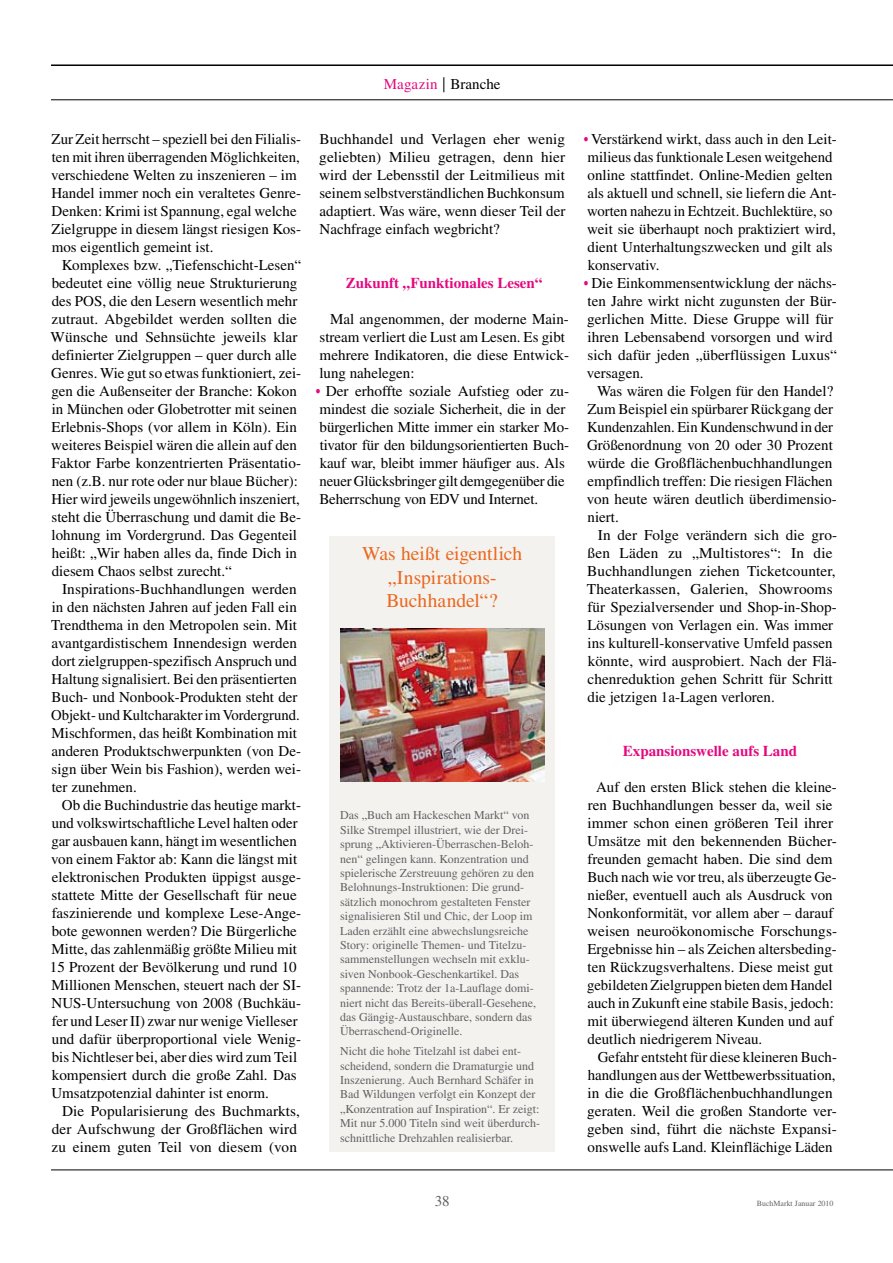
<style>
.page{position:relative;width:893px;height:1263px;background:#fff}
.page>*{position:absolute;margin:0;border:0;box-sizing:border-box;transform-origin:0 0}
.t1{font:19.5px/23.4px "Times";color:#ea671e;text-align:center}
.t2{font:15px/18px "Times";color:#000}
.t3{font:700 15px "Times";color:#e4087f}
.t4{font:15px "Times";color:#616264}
.t5{font:12px/14.4px "Times";color:#616264}
.t6{font:7.8px "Times";color:#616264}
.s1{color:#e4087f}
.s2{font-family:"Helvetica";font-weight:700;font-stretch:condensed;font-size:13.5px;color:#e4087f}
</style>
<div class="page">
<hr style="left:51px;top:1170px;width:842px;height:1px;background:#000">
<hr style="left:51px;top:64px;width:842px;height:2px;background:#000">
<hr style="left:51px;top:100px;width:842px;height:1px;background:#000">
<div style="left:330px;top:537px;width:225px;height:615px;background:#f4f2ef"></div>
<img style="left:340px;top:628px;width:204px;height:153px">
<p class="t2" style="left:384px;top:75px;width:118px"><span class="s1">Magazin</span> | Branche</p>
<p class="t2" style="left:51px;top:130px;width:252px">Zur Zeit herrscht – speziell bei den Filialis&shy;ten mit ihren überragenden Möglichkeiten, verschiedene Welten zu inszenieren – im Handel immer noch ein veraltetes Genre-Denken: Krimi ist Spannung, egal welche Zielgruppe in diesem längst riesigen Kos&shy;mos eigentlich gemeint ist.</p>
<p class="t2" style="left:51px;top:256px;width:252px;text-indent:11px">Komplexes bzw. „Tiefenschicht-Lesen“ bedeutet eine völlig neue Strukturierung des POS, die den Lesern wesentlich mehr zutraut. Abgebildet werden sollten die Wünsche und Sehnsüchte jeweils klar definierter Zielgruppen – quer durch alle Genres. Wie gut so etwas funktioniert, zei&shy;gen die Außenseiter der Branche: Kokon in München oder Globetrotter mit seinen Erlebnis-Shops (vor allem in Köln). Ein weiteres Beispiel wären die allein auf den Faktor Farbe konzentrierten Präsentatio&shy;nen (z.B. nur rote oder nur blaue Bücher):<br>Hier wird jeweils ungewöhnlich inszeniert, steht die Überraschung und damit die Be&shy;lohnung im Vordergrund. Das Gegenteil heißt: „Wir haben alles da, finde Dich in diesem Chaos selbst zurecht.“</p>
<p class="t2" style="left:51px;top:580px;width:252px;text-indent:11px">Inspirations-Buchhandlungen werden in den nächsten Jahren auf jeden Fall ein Trendthema in den Metropolen sein. Mit avantgardistischem Innendesign werden dort zielgruppen-spezifisch Anspruch und Haltung signalisiert. Bei den präsentierten Buch- und Nonbook-Produkten steht der Objekt- und Kultcharakter im Vordergrund.<br>Mischformen, das heißt Kombination mit anderen Produktschwerpunkten (von De&shy;sign über Wein bis Fashion), werden wei&shy;ter zunehmen.</p>
<p class="t2" style="left:50px;top:796px;width:253px;text-indent:12px">Ob die Buchindustrie das heutige markt&shy;und volkswirtschaftliche Level halten oder gar ausbauen kann, hängt im wesentlichen von einem Faktor ab: Kann die längst mit elektronischen Produkten üppigst ausge&shy;stattete Mitte der Gesellschaft für neue faszinierende und komplexe Lese-Ange&shy;bote gewonnen werden? Die Bürgerliche Mitte, das zahlenmäßig größte Milieu mit 15 Prozent der Bevölkerung und rund 10<br>Millionen Menschen, steuert nach der SI-NUS-Untersuchung von 2008 (Buchkäu&shy;fer und Leser II) zwar nur wenige Vielleser und dafür überproportional viele Wenig&shy;bis Nichtleser bei, aber dies wird zum Teil kompensiert durch die große Zahl. Das Umsatzpotenzial dahinter ist enorm.</p>
<p class="t2" style="left:52px;top:1102px;width:250px;text-indent:11px">Die Popularisierung des Buchmarkts, der Aufschwung der Großflächen wird zu einem guten Teil von diesem (von</p>
<p class="t2" style="left:319px;top:130px;width:248px;text-align:justify">Buchhandel und Verlagen eher wenig geliebten) Milieu getragen, denn hier wird der Lebensstil der Leitmilieus mit seinem selbstverständlichen Buchkonsum adaptiert. Was wäre, wenn dieser Teil der Nachfrage einfach wegbricht?</p>
<p class="t3" style="left:346px;top:274px;width:198px">Zukunft „Funktionales Lesen“</p>
<p class="t2" style="left:319px;top:310px;width:251px;text-indent:11px">Mal angenommen, der moderne Main&shy;stream verliert die Lust am Lesen. Es gibt mehrere Indikatoren, die diese Entwick&shy;lung nahelegen:</p>
<p class="t2" style="left:316px;top:382px;width:255px"><span class="s2">•</span> Der erhoffte soziale Aufstieg oder zu&shy;mindest die soziale Sicherheit, die in der bürgerlichen Mitte immer ein starker Mo&shy;tivator für den bildungsorientierten Buch&shy;kauf war, bleibt immer häufiger aus. Als neuer Glücksbringer gilt demgegenüber die Beherrschung von EDV und Internet.</p>
<h1 class="t1" style="left:362px;top:542px;width:161px">Was heißt eigentlich „Inspirations-<br>Buchhandel“?</h1>
<p class="t5" style="left:340px;top:808px;width:197px">Das „Buch am Hackeschen Markt“ von Silke Strempel illustriert, wie der Drei&shy;sprung „Aktivieren-Überraschen-Beloh&shy;nen“ gelingen kann. Konzentration und spielerische Zerstreuung gehören zu den Belohnungs-Instruktionen: Die grund&shy;sätzlich monochrom gestalteten Fenster signalisieren Stil und Chic, der Loop im Laden erzählt eine abwechslungsreiche Story: originelle Themen- und Titelzu&shy;sammenstellungen wechseln mit exklu&shy;siven Nonbook-Geschenkartikel. Das spannende: Trotz der 1a-Lauflage domi&shy;niert nicht das Bereits-überall-Gesehene, das Gängig-Austauschbare, sondern das Überraschend-Originelle.</p>
<p class="t5" style="left:340px;top:1044px;width:201px">Nicht die hohe Titelzahl ist dabei ent&shy;scheidend, sondern die Dramaturgie und Inszenierung. Auch Bernhard Schäfer in Bad Wildungen verfolgt ein Konzept der „Konzentration auf Inspiration“. Er zeigt:<br>Mit nur 5.000 Titeln sind weit überdurch&shy;schnittliche Drehzahlen realisierbar.</p>
<p class="t2" style="left:584px;top:130px;width:254px"><span class="s2">•</span> Verstärkend wirkt, dass auch in den Leit&shy;milieus das funktionale Lesen weitgehend online stattfindet. Online-Medien gelten als aktuell und schnell, sie liefern die Ant&shy;worten nahezu in Echtzeit. Buchlektüre, so weit sie überhaupt noch praktiziert wird, dient Unterhaltungszwecken und gilt als konservativ.</p>
<p class="t2" style="left:584px;top:274px;width:254px"><span class="s2">•</span> Die Einkommensentwicklung der nächs&shy;ten Jahre wirkt nicht zugunsten der Bür&shy;gerlichen Mitte. Diese Gruppe will für ihren Lebensabend vorsorgen und wird sich dafür jeden „überflüssigen Luxus“ versagen.</p>
<p class="t2" style="left:587px;top:382px;width:252px;text-indent:10px">Was wären die Folgen für den Handel?<br>Zum Beispiel ein spürbarer Rückgang der Kundenzahlen. Ein Kundenschwund in der Größenordnung von 20 oder 30 Prozent würde die Großflächenbuchhandlungen empfindlich treffen: Die riesigen Flächen von heute wären deutlich überdimensio&shy;niert.</p>
<p class="t2" style="left:587px;top:526px;width:252px;text-indent:11px">In der Folge verändern sich die gro&shy;ßen Läden zu „Multistores“: In die Buchhandlungen ziehen Ticketcounter, Theaterkassen, Galerien, Showrooms für Spezialversender und Shop-in-Shop-Lösungen von Verlagen ein. Was immer ins kulturell-konservative Umfeld passen könnte, wird ausprobiert. Nach der Flä&shy;chenreduktion gehen Schritt für Schritt die jetzigen 1a-Lagen verloren.</p>
<p class="t3" style="left:623px;top:742px;width:176px">Expansionswelle aufs Land</p>
<p class="t2" style="left:587px;top:778px;width:252px;text-indent:9px">Auf den ersten Blick stehen die kleine&shy;ren Buchhandlungen besser da, weil sie immer schon einen größeren Teil ihrer Umsätze mit den bekennenden Bücher&shy;freunden gemacht haben. Die sind dem Buch nach wie vor treu, als überzeugte Ge&shy;nießer, eventuell auch als Ausdruck von Nonkonformität, vor allem aber – darauf weisen neuroökonomische Forschungs-Ergebnisse hin – als Zeichen altersbeding&shy;ten Rückzugsverhaltens. Diese meist gut gebildeten Zielgruppen bieten dem Handel auch in Zukunft eine stabile Basis, jedoch: mit überwiegend älteren Kunden und auf deutlich niedrigerem Niveau.</p>
<p class="t2" style="left:587px;top:1048px;width:251px;text-indent:11px">Gefahr entsteht für diese kleineren Buch&shy;handlungen aus der Wettbewerbssituation, in die die Großflächenbuchhandlungen geraten. Weil die großen Standorte ver&shy;geben sind, führt die nächste Expansi&shy;onswelle aufs Land. Kleinflächige Läden</p>
<p class="t4" style="left:435px;top:1193px;width:16px">38</p>
<p class="t6" style="left:757px;top:1199px;width:78px">BuchMarkt Januar 2010</p>
</div>
